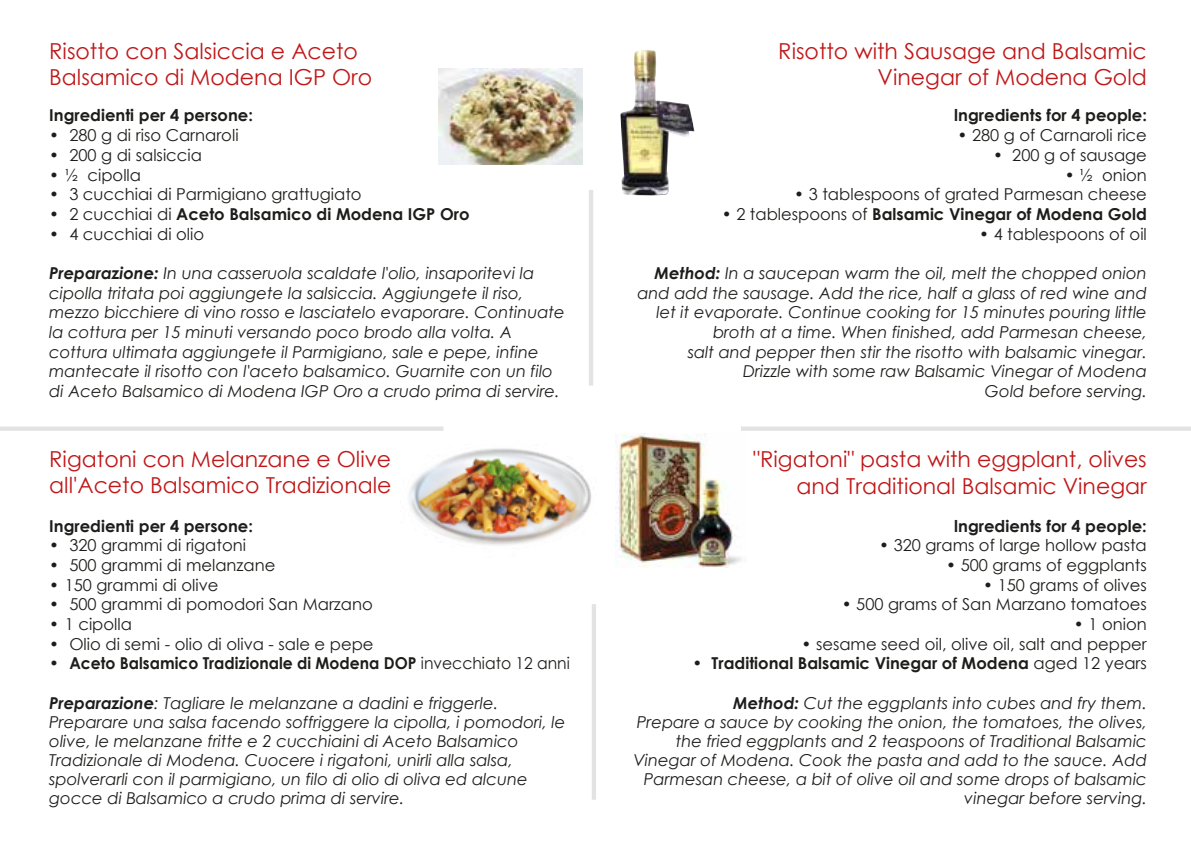
<style>
.page{position:relative;width:1191px;height:842px;background:#fff}
.page>*{position:absolute;margin:0;border:0;box-sizing:border-box;transform-origin:0 0}
.t1{font:22px/26.4px "Century Gothic";color:#c11718}
.t2{font:italic 16.4px/19.6px "Century Gothic";color:#1d1d1b}
.t3{font:16.4px "Century Gothic";color:#1d1d1b}
.t4{font:700 16.4px "Century Gothic";color:#1d1d1b}
.t5{font:700 16.4px "Century Gothic";color:#1d1d1b;scale:.95 1}
.s1{font-weight:400}
.s2{font-weight:700}
</style>
<div class="page">
<img style="left:438px;top:68px;width:144px;height:97px">
<img style="left:620px;top:50px;width:74px;height:146px">
<img style="left:615px;top:434px;width:126px;height:134px">
<img style="left:409px;top:448px;width:183px;height:97px">
<hr style="left:589px;top:190px;width:4px;height:196px;background:#e3e3e3">
<hr style="left:592px;top:604px;width:4px;height:196px;background:#e3e3e3">
<div style="left:0;top:426px;width:443px;height:5px;background:#e3e3e3"></div>
<div style="left:741px;top:426px;width:450px;height:5px;background:#e3e3e3"></div>
<h1 class="t1" style="left:49px;top:38px;width:324px">Risotto con Salsiccia e Aceto<br>Balsamico di Modena IGP Oro</h1>
<p class="t4" style="left:49px;top:103px;width:205px">Ingredienti per 4 persone:</p>
<p class="t3" style="left:49px;top:124px;width:191px">• 280 g di riso Carnaroli</p>
<p class="t3" style="left:49px;top:143px;width:154px">• 200 g di salsiccia</p>
<p class="t3" style="left:49px;top:163px;width:93px">• ½ cipolla</p>
<p class="t3" style="left:49px;top:183px;width:314px">• 3 cucchiai di Parmigiano grattugiato</p>
<p class="t4" style="left:49px;top:201px;width:422px"><span class="s1">• 2 cucchiai di</span> Aceto Balsamico di Modena IGP Oro</p>
<p class="t3" style="left:49px;top:222px;width:156px">• 4 cucchiai di olio</p>
<p class="t2" style="left:49px;top:263px;width:517px"><span class="s2">Preparazione:</span> In una casseruola scaldate l'olio, insaporitevi la cipolla tritata poi aggiungete la salsiccia. Aggiungete il riso, mezzo bicchiere di vino rosso e lasciatelo evaporare. Continuate la cottura per 15 minuti versando poco brodo alla volta. A cottura ultimata aggiungete il Parmigiano, sale e pepe, infine mantecate il risotto con l'aceto balsamico. Guarnite con un filo di Aceto Balsamico di Modena IGP Oro a crudo prima di servire.</p>
<h1 class="t1" style="left:49px;top:446px;width:344px">Rigatoni con Melanzane e Olive all'Aceto Balsamico Tradizionale</h1>
<p class="t4" style="left:49px;top:513px;width:205px">Ingredienti per 4 persone:</p>
<p class="t3" style="left:49px;top:534px;width:198px">• 320 grammi di rigatoni</p>
<p class="t3" style="left:49px;top:553px;width:228px">• 500 grammi di melanzane</p>
<p class="t3" style="left:49px;top:573px;width:171px">• 150 grammi di olive</p>
<p class="t3" style="left:49px;top:593px;width:325px">• 500 grammi di pomodori San Marzano</p>
<p class="t3" style="left:49px;top:612px;width:84px">• 1 cipolla</p>
<p class="t3" style="left:49px;top:632px;width:326px">• Olio di semi - olio di oliva - sale e pepe</p>
<p class="t5" style="left:49px;top:651px;width:549px"><span class="s1">•</span> Aceto Balsamico Tradizionale di Modena DOP <span class="s1">invecchiato 12 anni</span></p>
<p class="t2" style="left:49px;top:693px;width:518px;line-height:19px"><span class="s2">Preparazione</span>: Tagliare le melanzane a dadini e friggerle.<br>Preparare una salsa facendo soffriggere la cipolla, i pomodori, le olive, le melanzane fritte e 2 cucchiaini di Aceto Balsamico Tradizionale di Modena. Cuocere i rigatoni, unirli alla salsa, spolverarli con il parmigiano, un filo di olio di oliva ed alcune gocce di Balsamico a crudo prima di servire.</p>
<h1 class="t1" style="left:778px;top:38px;width:370px;text-align:right">Risotto with Sausage and Balsamic<br>Vinegar of Modena Gold</h1>
<p class="t4" style="left:954px;top:103px;width:194px">lngredients for 4 people:</p>
<p class="t3" style="left:957px;top:124px;width:191px">• 280 g of Carnaroli rice</p>
<p class="t3" style="left:993px;top:143px;width:155px">• 200 g of sausage</p>
<p class="t3" style="left:1065px;top:163px;width:83px">• ½ onion</p>
<p class="t3" style="left:794px;top:183px;width:354px">• 3 tablespoons of grated Parmesan cheese</p>
<p class="t4" style="left:722px;top:201px;width:426px"><span class="s1">• 2 tablespoons of</span> Balsamic Vinegar of Modena Gold</p>
<p class="t3" style="left:979px;top:222px;width:169px">• 4 tablespoons of oil</p>
<p class="t2" style="left:637px;top:263px;width:511px;text-align:right"><span class="s2">Method:</span> In a saucepan warm the oil, melt the chopped onion and add the sausage. Add the rice, half a glass of red wine and let it evaporate. Continue cooking for 15 minutes pouring little broth at a time. When finished, add Parmesan cheese,<br>salt and pepper then stir the risotto with balsamic vinegar.<br>Drizzle with some raw Balsamic Vinegar of Modena<br>Gold before serving.</p>
<h1 class="t1" style="left:753px;top:446px;width:395px;text-align:right">"Rigatoni" pasta with eggplant, olives and Traditional Balsamic Vinegar</h1>
<p class="t4" style="left:954px;top:513px;width:194px">lngredients for 4 people:</p>
<p class="t3" style="left:879px;top:534px;width:269px">• 320 grams of large hollow pasta</p>
<p class="t3" style="left:946px;top:553px;width:202px">• 500 grams of eggplants</p>
<p class="t3" style="left:983px;top:573px;width:165px">• 150 grams of olives</p>
<p class="t3" style="left:841px;top:593px;width:306px">• 500 grams of San Marzano tomatoes</p>
<p class="t3" style="left:1074px;top:612px;width:74px">• 1 onion</p>
<p class="t3" style="left:801px;top:632px;width:347px">• sesame seed oil, olive oil, salt and pepper</p>
<p class="t4" style="left:692px;top:651px;width:456px">• Traditional Balsamic Vinegar of Modena <span class="s1">aged 12 years</span></p>
<p class="t2" style="left:633px;top:693px;width:515px;line-height:19px;text-align:right"><span class="s2">Method:</span> Cut the eggplants into cubes and fry them.<br>Prepare a sauce by cooking the onion, the tomatoes, the olives, the fried eggplants and 2 teaspoons of Traditional Balsamic Vinegar of Modena. Cook the pasta and add to the sauce. Add Parmesan cheese, a bit of olive oil and some drops of balsamic vinegar before serving.</p>
</div>
